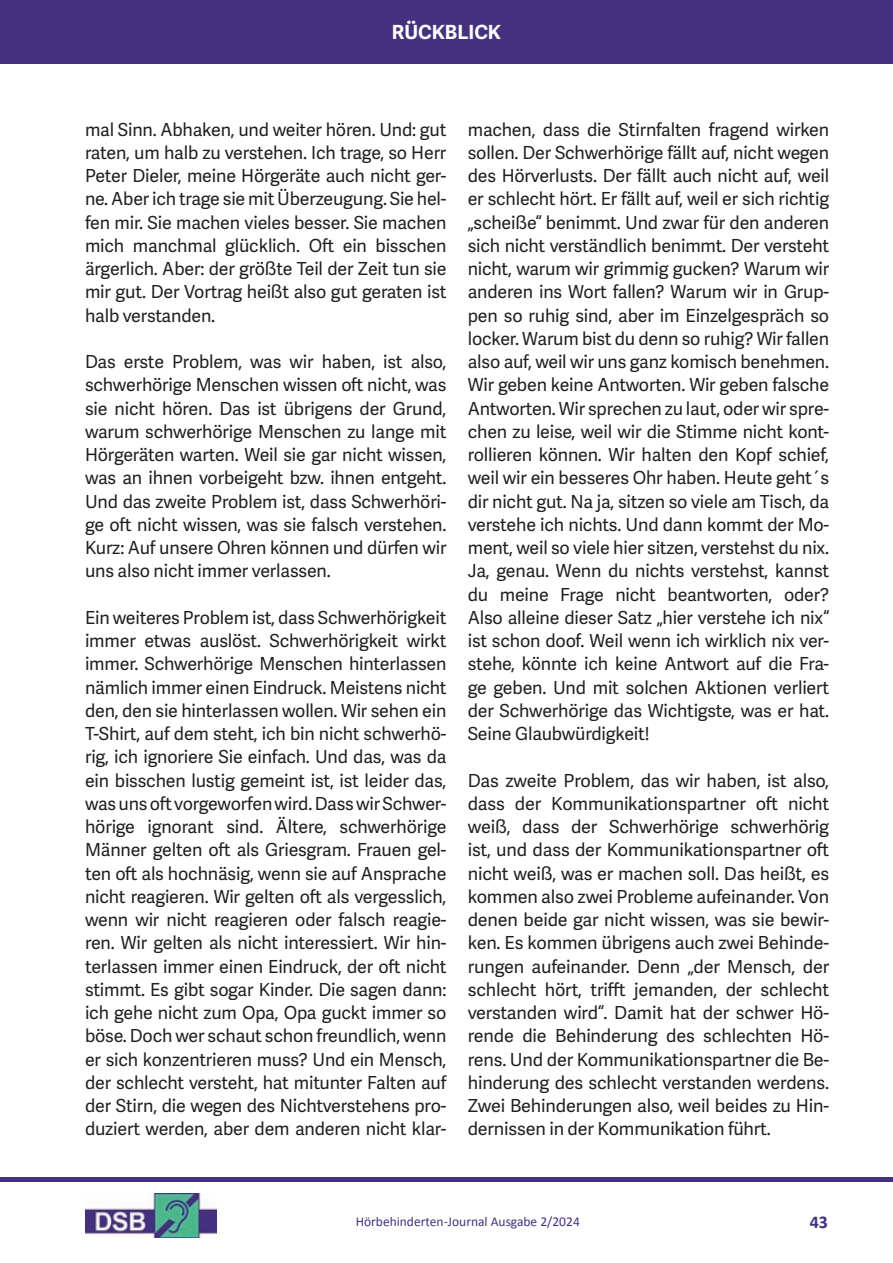
<style>
.page{position:relative;width:893px;height:1263px;background:#fff}
.page>*{position:absolute;margin:0;border:0;box-sizing:border-box;transform-origin:0 0}
.t1{font:700 19.5px "Adelle Sans";color:#fff}
.t2{font:18px/23.2px "Adelle Sans";letter-spacing:-.01em;color:#231f20;text-align:justify}
.t3{font:700 18px "Calibri";color:#45317d}
.t4{font:13.5px "Calibri";color:#45317d}
</style>
<div class="page">
<img style="left:85px;top:1193px;width:131px;height:44px">
<div style="left:0;top:1177px;width:893px;height:5px;background:#45317d"></div>
<div style="left:0;top:0;width:893px;height:64px;background:#45317d"></div>
<p class="t1" style="left:369px;top:18px;width:132px">ÜBERSCHR FT</p>
<p class="t1" style="left:392px;top:18px;width:111px">RÜCKBLICK</p>
<p class="t2" style="left:85px;top:117px;width:363px">mal Sinn. Abhaken, und weiter hören. Und: gut raten, um halb zu verstehen. Ich trage, so Herr Peter Dieler, meine Hörgeräte auch nicht ger&shy;ne. Aber ich trage sie mit Überzeugung. Sie hel&shy;fen mir. Sie machen vieles besser. Sie machen mich manchmal glücklich. Oft ein bisschen ärgerlich. Aber: der größte Teil der Zeit tun sie mir gut. Der Vortrag heißt also gut geraten ist halb verstanden.</p>
<p class="t2" style="left:85px;top:349px;width:363px">Das erste Problem, was wir haben, ist also, schwerhörige Menschen wissen oft nicht, was sie nicht hören. Das ist übrigens der Grund, warum schwerhörige Menschen zu lange mit Hörgeräten warten. Weil sie gar nicht wissen, was an ihnen vorbeigeht bzw. ihnen entgeht.<br>Und das zweite Problem ist, dass Schwerhöri&shy;ge oft nicht wissen, was sie falsch verstehen.<br>Kurz: Auf unsere Ohren können und dürfen wir uns also nicht immer verlassen.</p>
<p class="t2" style="left:85px;top:605px;width:363px">Ein weiteres Problem ist, dass Schwerhörigkeit immer etwas auslöst. Schwerhörigkeit wirkt immer. Schwerhörige Menschen hinterlassen nämlich immer einen Eindruck. Meistens nicht den, den sie hinterlassen wollen. Wir sehen ein T-Shirt, auf dem steht, ich bin nicht schwerhö&shy;rig, ich ignoriere Sie einfach. Und das, was da ein bisschen lustig gemeint ist, ist leider das, was uns oft vorgeworfen wird. Dass wir Schwer&shy;hörige ignorant sind. Ältere, schwerhörige Männer gelten oft als Griesgram. Frauen gel&shy;ten oft als hochnäsig, wenn sie auf Ansprache nicht reagieren. Wir gelten oft als vergesslich, wenn wir nicht reagieren oder falsch reagie&shy;ren. Wir gelten als nicht interessiert. Wir hin&shy;terlassen immer einen Eindruck, der oft nicht stimmt. Es gibt sogar Kinder. Die sagen dann: ich gehe nicht zum Opa, Opa guckt immer so böse. Doch wer schaut schon freundlich, wenn er sich konzentrieren muss? Und ein Mensch, der schlecht versteht, hat mitunter Falten auf der Stirn, die wegen des Nichtverstehens pro&shy;duziert werden, aber dem anderen nicht klar-</p>
<p class="t2" style="left:468px;top:117px;width:363px">machen, dass die Stirnfalten fragend wirken sollen. Der Schwerhörige fällt auf, nicht wegen des Hörverlusts. Der fällt auch nicht auf, weil er schlecht hört. Er fällt auf, weil er sich richtig „scheiße“ benimmt. Und zwar für den anderen sich nicht verständlich benimmt. Der versteht nicht, warum wir grimmig gucken? Warum wir anderen ins Wort fallen? Warum wir in Grup&shy;pen so ruhig sind, aber im Einzelgespräch so locker. Warum bist du denn so ruhig? Wir fallen also auf, weil wir uns ganz komisch benehmen.<br>Wir geben keine Antworten. Wir geben falsche Antworten. Wir sprechen zu laut, oder wir spre&shy;chen zu leise, weil wir die Stimme nicht kont&shy;rollieren können. Wir halten den Kopf schief, weil wir ein besseres Ohr haben. Heute geht´s dir nicht gut. Na ja, sitzen so viele am Tisch, da verstehe ich nichts. Und dann kommt der Mo&shy;ment, weil so viele hier sitzen, verstehst du nix.<br>Ja, genau. Wenn du nichts verstehst, kannst du meine Frage nicht beantworten, oder?<br>Also alleine dieser Satz „hier verstehe ich nix“ ist schon doof. Weil wenn ich wirklich nix ver&shy;stehe, könnte ich keine Antwort auf die Fra&shy;ge geben. Und mit solchen Aktionen verliert der Schwerhörige das Wichtigste, was er hat.<br>Seine Glaubwürdigkeit!</p>
<p class="t2" style="left:468px;top:768px;width:363px">Das zweite Problem, das wir haben, ist also, dass der Kommunikationspartner oft nicht weiß, dass der Schwerhörige schwerhörig ist, und dass der Kommunikationspartner oft nicht weiß, was er machen soll. Das heißt, es kommen also zwei Probleme aufeinander. Von denen beide gar nicht wissen, was sie bewir&shy;ken. Es kommen übrigens auch zwei Behinde&shy;rungen aufeinander. Denn „der Mensch, der schlecht hört, trifft jemanden, der schlecht verstanden wird“. Damit hat der schwer Hö&shy;rende die Behinderung des schlechten Hö&shy;rens. Und der Kommunikationspartner die Be&shy;hinderung des schlecht verstanden werdens.<br>Zwei Behinderungen also, weil beides zu Hin&shy;dernissen in der Kommunikation führt.</p>
<p class="t4" style="left:356px;top:1213px;width:226px">Hörbehinderten-Journal Ausgabe 2/2024</p>
<p class="t3" style="left:810px;top:1210px;width:20px">43</p>
</div>
